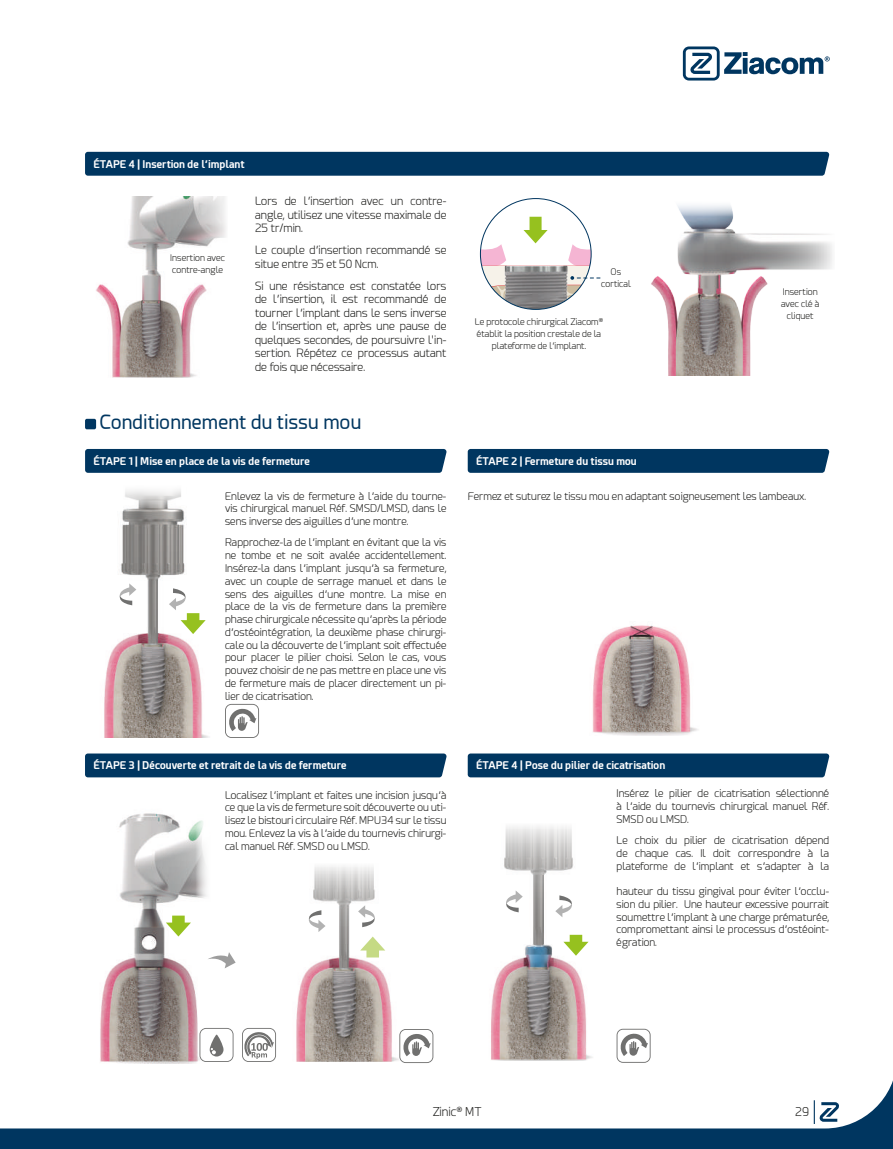
<style>
.page{position:relative;width:893px;height:1149px;background:#fff}
.page>*{position:absolute;margin:0;border:0;box-sizing:border-box;transform-origin:0 0}
.t1{font:19.5px "Esphimere";color:#003660}
.t2{font:300 12px "Esphimere";color:#1d1d1b}
.t3{font:300 11.25px/13.5px "Esphimere";color:#1d1d1b;text-align:justify}
.t4{font:300 10.5px/12.8px "Esphimere";color:#1d1d1b;text-align:justify}
.t5{font:700 10.5px "Esphimere";color:#fff}
.t6{font:300 9px/12px "Esphimere";color:#1d1d1b;text-align:center}
</style>
<div class="page">
<img style="left:104px;top:490px;width:105px;height:247px">
<img style="left:296px;top:866px;width:102px;height:193px">
<svg style="left:358px;top:905px;width:19px;height:21px"></svg>
<svg style="left:306px;top:909px;width:19px;height:22px"></svg>
<svg style="left:360px;top:936px;width:25px;height:21px"></svg>
<img style="left:491px;top:826px;width:102px;height:233px">
<svg style="left:504px;top:890px;width:19px;height:22px"></svg>
<svg style="left:555px;top:895px;width:19px;height:22px"></svg>
<svg style="left:563px;top:934px;width:25px;height:21px"></svg>
<svg style="left:117px;top:583px;width:19px;height:22px"></svg>
<svg style="left:169px;top:588px;width:37px;height:46px"></svg>
<img style="left:592px;top:625px;width:106px;height:110px">
<img style="left:96px;top:197px;width:130px;height:180px">
<img style="left:651px;top:205px;width:182px;height:170px">
<img style="left:100px;top:813px;width:107px;height:246px">
<svg style="left:208px;top:952px;width:28px;height:16px"></svg>
<svg style="left:199px;top:1027px;width:35px;height:32px"></svg>
<svg style="left:242px;top:1028px;width:34px;height:31px"></svg>
<svg style="left:399px;top:1029px;width:34px;height:30px"></svg>
<svg style="left:166px;top:915px;width:25px;height:21px"></svg>
<svg style="left:617px;top:1028px;width:34px;height:31px"></svg>
<svg style="left:225px;top:703px;width:34px;height:34px"></svg>
<div style="left:85px;top:152px;width:744px;height:24px;background:#003660"></div>
<div style="left:85px;top:449px;width:362px;height:23px;background:#003660"></div>
<div style="left:468px;top:449px;width:362px;height:23px;background:#003660"></div>
<div style="left:85px;top:753px;width:362px;height:24px;background:#003660"></div>
<div style="left:468px;top:753px;width:362px;height:24px;background:#003660"></div>
<svg style="left:480px;top:217px;width:120px;height:92px"></svg>
<div style="left:85px;top:418px;width:11px;height:11px;background:#003660;border-radius:2px"></div>
<svg style="left:683px;top:46px;width:147px;height:34px"></svg>
<svg style="left:0;top:1059px;width:893px;height:89px"></svg>
<svg style="left:814px;top:1099px;width:25px;height:24px"></svg>
<p class="t5" style="left:94px;top:157px;width:152px">ÉTAPE 4 | Insertion de l’implant</p>
<p class="t6" style="left:170px;top:252px;width:56px;text-align:left">Insertion avec contre-angle</p>
<p class="t3" style="left:255px;top:194px;width:193px">Lors de l’insertion avec un contre&shy;angle, utilisez une vitesse maximale de 25 tr/min.</p>
<p class="t3" style="left:255px;top:243px;width:193px">Le couple d’insertion recommandé se situe entre 35 et 50 Ncm.</p>
<p class="t3" style="left:255px;top:279px;width:193px">Si une résistance est constatée lors de l’insertion, il est recommandé de tourner l’implant dans le sens inverse de l’insertion et, après une pause de quelques secondes, de poursuivre l'in&shy;sertion. Répétez ce processus autant de fois que nécessaire.</p>
<h1 class="t1" style="left:100px;top:411px;width:263px">Conditionnement du tissu mou</h1>
<p class="t6" style="left:601px;top:266px;width:31px">Os cortical</p>
<p class="t6" style="left:475px;top:316px;width:130px">Le protocole chirurgical Ziacom<sup>® </sup>établit la position crestale de la plateforme de l’implant.</p>
<p class="t5" style="left:94px;top:454px;width:218px">ÉTAPE 1 | Mise en place de la vis de fermeture</p>
<p class="t5" style="left:476px;top:454px;width:162px">ÉTAPE 2 | Fermeture du tissu mou</p>
<p class="t6" style="left:781px;top:286px;width:40px">Insertion avec clé à cliquet</p>
<p class="t4" style="left:225px;top:489px;width:223px">Enlevez la vis de fermeture à l’aide du tourne-</p>
<p class="t4" style="left:468px;top:489px;width:340px">Fermez et suturez le tissu mou en adaptant soigneusement les lambeaux.</p>
<p class="t4" style="left:225px;top:502px;width:223px">vis chirurgical manuel Réf. SMSD/LMSD, dans le sens inverse des aiguilles d’une montre.</p>
<p class="t4" style="left:225px;top:536px;width:223px">Rapprochez-la de l’implant en évitant que la vis ne tombe et ne soit avalée accidentellement.<br>Insérez-la dans l’implant jusqu’à sa fermeture, avec un couple de serrage manuel et dans le sens des aiguilles d’une montre. La mise en place de la vis de fermeture dans la première phase chirurgicale nécessite qu’après la période d’ostéointégration, la deuxième phase chirurgi&shy;cale ou la découverte de l’implant soit effectuée pour placer le pilier choisi. Selon le cas, vous pouvez choisir de ne pas mettre en place une vis de fermeture mais de placer directement un pi&shy;lier de cicatrisation.</p>
<p class="t5" style="left:94px;top:758px;width:255px">ÉTAPE 3 | Découverte et retrait de la vis de fermeture</p>
<p class="t5" style="left:476px;top:758px;width:190px">ÉTAPE 4 | Pose du pilier de cicatrisation</p>
<p class="t4" style="left:225px;top:788px;width:223px">Localisez l’implant et faites une incision jusqu’à ce que la vis de fermeture soit découverte ou uti&shy;lisez le bistouri circulaire Réf. MPU34 sur le tissu mou. Enlevez la vis à l’aide du tournevis chirurgi&shy;cal manuel Réf. SMSD ou LMSD.</p>
<p class="t4" style="left:617px;top:787px;width:214px">Insérez le pilier de cicatrisation sélectionné à l’aide du tournevis chirurgical manuel Réf.<br>SMSD ou LMSD.</p>
<p class="t4" style="left:617px;top:833px;width:214px">Le choix du pilier de cicatrisation dépend de chaque cas. Il doit correspondre à la plateforme de l’implant et s’adapter à la</p>
<p class="t4" style="left:617px;top:884px;width:214px">hauteur du tissu gingival pour éviter l’occlu&shy;sion du pilier. Une hauteur excessive pourrait soumettre l’implant à une charge prématurée, compromettant ainsi le processus d’ostéoint&shy;égration.</p>
<p class="t2" style="left:433px;top:1104px;width:50px">Zinic<sup>®</sup> MT</p>
<p class="t2" style="left:795px;top:1104px;width:15px">29</p>
</div>
